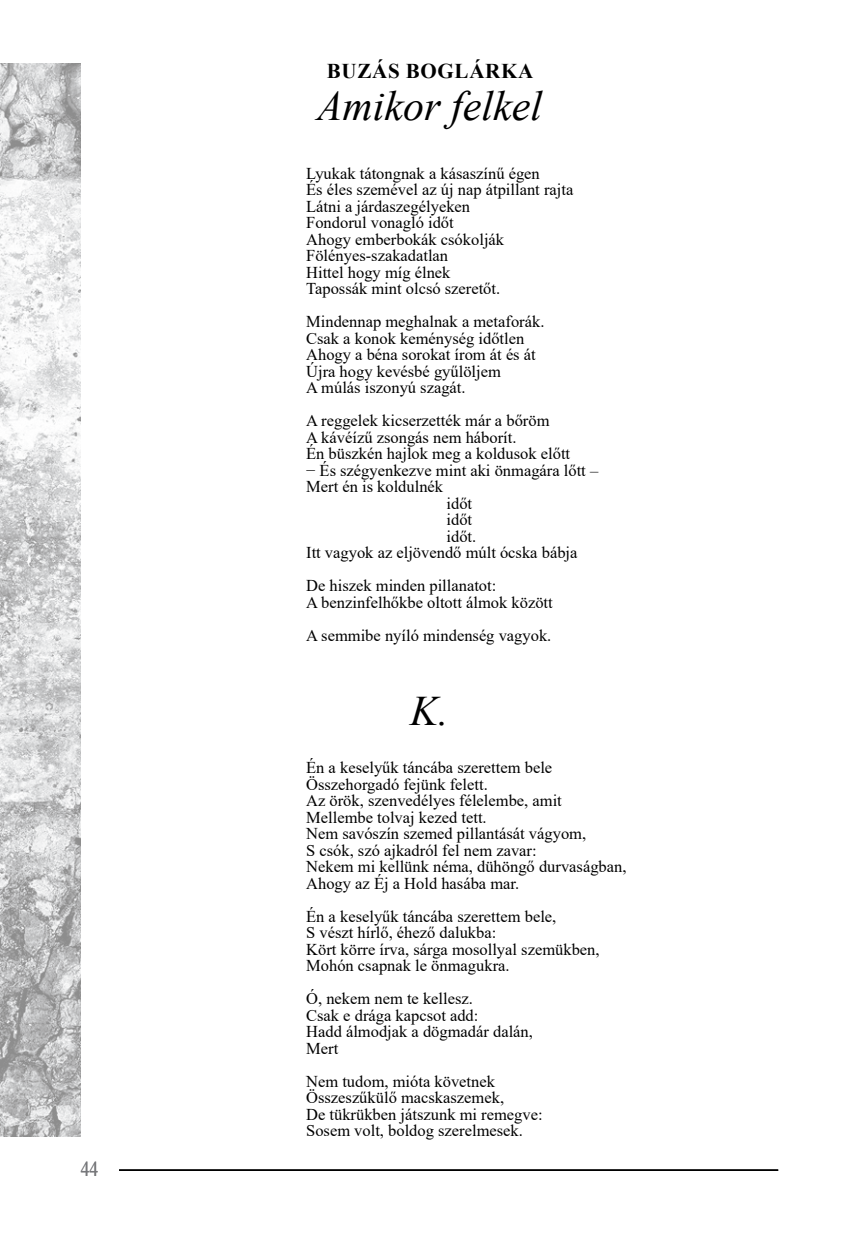
<style>
.page{position:relative;width:859px;height:1234px;background:#fff}
.page>*{position:absolute;margin:0;border:0;box-sizing:border-box;transform-origin:0 0}
.t1{font:italic 42px "Times New Roman";color:#000}
.t2{font:21.45px "Times HU Normal";color:#77787b;scale:.82 1}
.t3{font:700 21px "Times New Roman";letter-spacing:.035em;color:#000}
.t4{font:16.5px/16.5px "Times New Roman";color:#000}
</style>
<div class="page">
<hr style="left:119px;top:1169px;width:659px;height:1px;background:#000">
<img style="left:0;top:64px;width:81px;height:1071px">
<h2 class="t2" style="left:81px;top:1157px;width:23px">44</h2>
<p class="t3" style="left:327px;top:56px;width:208px">BUZÁS BOGLÁRKA</p>
<h1 class="t1" style="left:317px;top:77px;width:227px">Amikor felkel</h1>
<p class="t4" style="left:306px;top:164px;width:269px">Lyukak tátongnak a kásaszínű égen<br>És éles szemével az új nap átpillant rajta<br>Látni a járdaszegélyeken<br>Fondorul vonagló időt<br>Ahogy emberbokák csókolják<br>Fölényes-szakadatlan<br>Hittel hogy míg élnek<br>Tapossák mint olcsó szeretőt.</p>
<p class="t4" style="left:306px;top:313px;width:240px">Mindennap meghalnak a metaforák.<br>Csak a konok keménység időtlen<br>Ahogy a béna sorokat írom át és át<br>Újra hogy kevésbé gyűlöljem<br>A múlás iszonyú szagát.</p>
<p class="t4" style="left:306px;top:412px;width:245px">A reggelek kicserzették már a bőröm</p>
<p class="t4" style="left:306px;top:428px;width:212px">A kávéízű zsongás nem háborít.</p>
<p class="t4" style="left:306px;top:445px;width:265px">Én büszkén hajlok meg a koldusok előtt</p>
<p class="t4" style="left:306px;top:461px;width:294px">− És szégyenkezve mint aki önmagára lőtt –</p>
<p class="t4" style="left:306px;top:478px;width:139px">Mert én is koldulnék</p>
<p class="t4" style="left:446px;top:494px;width:27px">időt</p>
<p class="t4" style="left:446px;top:511px;width:27px">időt</p>
<p class="t4" style="left:446px;top:527px;width:31px">időt.</p>
<p class="t4" style="left:306px;top:544px;width:273px">Itt vagyok az eljövendő múlt ócska bábja</p>
<p class="t4" style="left:306px;top:577px;width:248px">De hiszek minden pillanatot:<br>A benzinfelhőkbe oltott álmok között</p>
<p class="t4" style="left:306px;top:626px;width:247px">A semmibe nyíló mindenség vagyok.</p>
<h1 class="t1" style="left:410px;top:682px;width:40px">K.</h1>
<p class="t4" style="left:306px;top:758px;width:322px">Én a keselyűk táncába szerettem bele Összehorgadó fejünk felett.<br>Az örök, szenvedélyes félelembe, amit Mellembe tolvaj kezed tett.<br>Nem savószín szemed pillantását vágyom,<br>S csók, szó ajkadról fel nem zavar:<br>Nekem mi kellünk néma, dühöngő durvaságban, Ahogy az Éj a Hold hasába mar.</p>
<p class="t4" style="left:306px;top:907px;width:295px">Én a keselyűk táncába szerettem bele,<br>S vészt hírlő, éhező dalukba:<br>Kört körre írva, sárga mosollyal szemükben, Mohón csapnak le önmagukra.</p>
<p class="t4" style="left:306px;top:989px;width:228px">Ó, nekem nem te kellesz.<br>Csak e drága kapcsot add:<br>Hadd álmodjak a dögmadár dalán,<br>Mert</p>
<p class="t4" style="left:306px;top:1072px;width:238px">Nem tudom, mióta követnek<br>Összeszűkülő macskaszemek,<br>De tükrükben játszunk mi remegve:<br>Sosem volt, boldog szerelmesek.</p>
</div>
